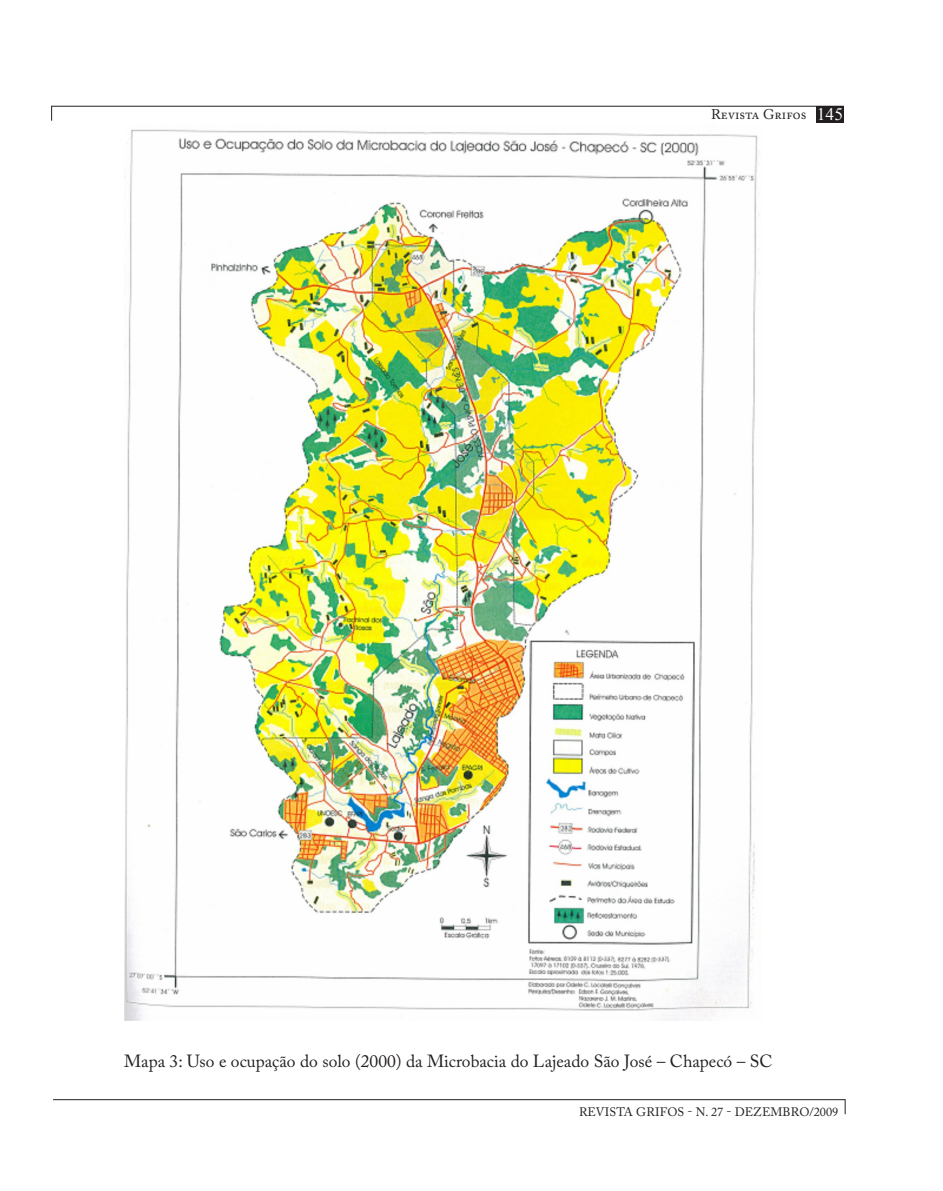
<style>
.page{position:relative;width:943px;height:1191px;background:#fff}
.page>*{position:absolute;margin:0;border:0;box-sizing:border-box;transform-origin:0 0}
.t1{font:17.5px "Adobe Caslon Pro";color:#231f20}
.t2{font:14px "Adobe Caslon Pro";color:#231f20}
.t3{font:12.25px "Adobe Caslon Pro";letter-spacing:.01em;color:#231f20}
.s1{font-family:"Times New Roman";font-size:17.5px;color:#fff}
</style>
<div class="page">
<div style="left:816px;top:106px;width:27px;height:16px;background:#231f20"></div>
<hr style="left:52px;top:106px;width:791px;height:1px;background:#231f20">
<svg style="left:51px;top:106px;width:1px;height:15px"></svg>
<hr style="left:53px;top:1099px;width:792px;height:1px;background:#231f20">
<svg style="left:844px;top:1099px;width:1px;height:15px"></svg>
<img style="left:124px;top:129px;width:635px;height:891px">
<p class="t2" style="left:711px;top:106px;width:133px">Revista Grifos <span class="s1">145</span></p>
<p class="t1" style="left:124px;top:1050px;width:650px">Mapa 3: Uso e ocupação do solo (2000) da Microbacia do Lajeado São José – Chapecó – SC</p>
<p class="t3" style="left:579px;top:1104px;width:261px">REVISTA GRIFOS - n . 27 - DEZEMBRO/2009</p>
</div>
